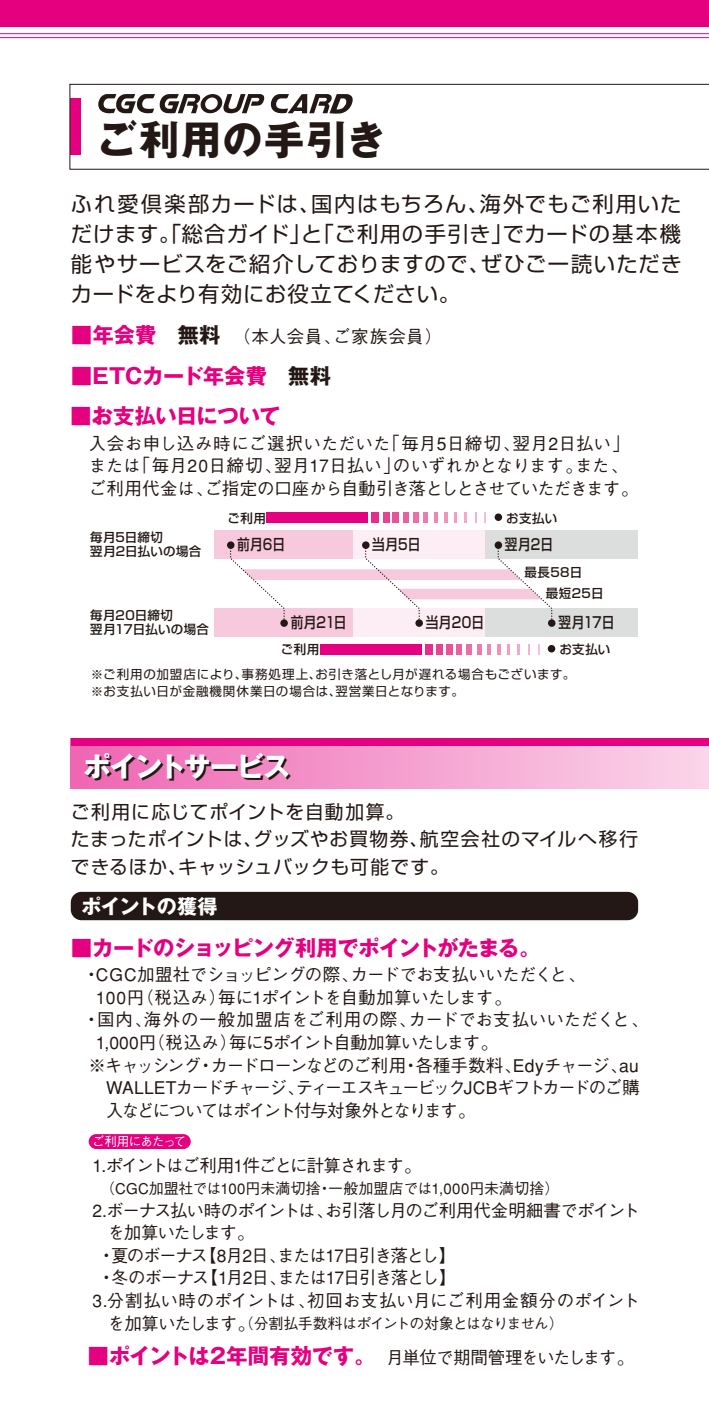
<style>
.page{position:relative;width:709px;height:1418px;background:#fff}
.page>*{position:absolute;margin:0;border:0;box-sizing:border-box;transform-origin:0 0}
.t1{font:700 40px "Gothic MB101";letter-spacing:.045em;color:#231815}
.t2{font:700 27.5px "Gothic MB101";letter-spacing:-.05em;color:#231815}
.t3{font:21.25px/30px "Shin Go";letter-spacing:.04em;color:#231815;text-align:justify}
.t4{font:700 21.25px "Gothic MB101";letter-spacing:-.02em;color:#e4007f}
.t5{font:700 21.25px "Gothic MB101";letter-spacing:-.04em;color:#e4007f}
.t6{font:700 20px "Gothic MB101";letter-spacing:-.025em;color:#fff}
.t7{font:18.75px/27.5px "Shin Go";letter-spacing:.045em;color:#231815}
.t8{font:500 17.5px/22.5px "Gothic BBB";letter-spacing:-.005em;color:#231815}
.t9{font:500 17.5px "Gothic BBB";letter-spacing:-.045em;color:#231815}
.t10{font:500 17.5px "Gothic BBB";letter-spacing:-.07em;color:#231815}
.t11{font:500 17.5px "Gothic BBB";letter-spacing:-.075em;color:#231815}
.t12{font:500 17.5px "Gothic BBB";letter-spacing:-.09em;color:#231815}
.t13{font:500 17.5px "Gothic BBB";letter-spacing:.015em;color:#231815}
.t14{font:500 17.5px "Gothic BBB";color:#231815}
.t15{font:500 17.5px "Gothic BBB";letter-spacing:-.085em;color:#231815}
.t16{font:500 17.5px "Gothic BBB";letter-spacing:-.095em;color:#231815}
.t17{font:500 17.5px "Gothic BBB";letter-spacing:.02em;color:#231815}
.t18{font:500 15px "Gothic BBB";letter-spacing:.005em;color:#231815}
.t19{font:500 15px "Shin Go";color:#231815;scale:.85 1}
.t20{font:500 15px "Gothic BBB";letter-spacing:-.06em;color:#231815}
.t21{font:12.5px/16.2px "Shin Go";letter-spacing:.055em;color:#231815}
.t22{font:500 12.5px/13.8px "Shin Go";letter-spacing:.025em;color:#231815}
.t23{font:500 12.5px "Gothic BBB";letter-spacing:-.06em;color:#fff}
.s1{font-family:"Gothic MB101";font-weight:700;font-size:21.25px;color:#e4007f}
.s2{font-family:"Gothic MB101";font-weight:700;font-size:21.25px}
.s3{color:#231815}
.s4{font-size:17.5px}
.s5{font-family:"Gothic BBB";font-weight:500;font-size:17.5px;color:#231815}
</style>
<div class="page">
<div style="left:0;top:0;width:709px;height:27px;background:#e4007f"></div>
<hr style="left:0;top:33px;width:709px;height:1px;background:#e4007f">
<svg style="left:69px;top:84px;width:640px;height:86px"></svg>
<div style="left:353px;top:530px;width:132px;height:28px;background:#fdeef5"></div>
<div style="left:214px;top:530px;width:139px;height:28px;background:#f7c9dd"></div>
<div style="left:485px;top:530px;width:153px;height:28px;background:#dcdddd"></div>
<div style="left:353px;top:608px;width:132px;height:28px;background:#fdeef5"></div>
<div style="left:214px;top:608px;width:139px;height:28px;background:#f7c9dd"></div>
<div style="left:485px;top:608px;width:153px;height:28px;background:#dcdddd"></div>
<svg style="left:229px;top:544px;width:324px;height:77px"></svg>
<div style="left:320px;top:644px;width:101px;height:10px;background:#e4007f"></div>
<div style="left:425px;top:644px;width:7px;height:10px;background:#e62d8b"></div>
<div style="left:436px;top:644px;width:6px;height:10px;background:#e74291"></div>
<div style="left:446px;top:644px;width:6px;height:10px;background:#e85298"></div>
<div style="left:456px;top:644px;width:6px;height:10px;background:#ea609e"></div>
<div style="left:466px;top:644px;width:5px;height:10px;background:#eb6ea5"></div>
<hr style="left:477px;top:644px;width:4px;height:10px;background:#ec7aac">
<hr style="left:487px;top:644px;width:4px;height:10px;background:#ee87b4">
<svg style="left:497px;top:644px;width:3px;height:10px"></svg>
<svg style="left:507px;top:644px;width:3px;height:10px"></svg>
<svg style="left:517px;top:644px;width:3px;height:10px"></svg>
<svg style="left:528px;top:644px;width:2px;height:10px"></svg>
<div style="left:548px;top:645px;width:7px;height:7px;background:#231815;border-radius:50%"></div>
<div style="left:227px;top:541px;width:7px;height:8px;background:#231815;border-radius:50%"></div>
<div style="left:362px;top:541px;width:7px;height:8px;background:#231815;border-radius:50%"></div>
<div style="left:494px;top:541px;width:8px;height:8px;background:#231815;border-radius:50%"></div>
<div style="left:280px;top:619px;width:8px;height:8px;background:#231815;border-radius:50%"></div>
<div style="left:415px;top:619px;width:8px;height:8px;background:#231815;border-radius:50%"></div>
<div style="left:548px;top:619px;width:7px;height:8px;background:#231815;border-radius:50%"></div>
<hr style="left:0;top:37px;width:709px;height:1px;background:#e4007f">
<div style="left:266px;top:512px;width:102px;height:11px;background:#e4007f"></div>
<div style="left:372px;top:512px;width:7px;height:11px;background:#e62d8b"></div>
<div style="left:383px;top:512px;width:6px;height:11px;background:#e74291"></div>
<div style="left:393px;top:512px;width:6px;height:11px;background:#e85298"></div>
<div style="left:403px;top:512px;width:5px;height:11px;background:#ea609e"></div>
<div style="left:413px;top:512px;width:5px;height:11px;background:#eb6ea5"></div>
<div style="left:423px;top:512px;width:5px;height:11px;background:#ec7aac"></div>
<hr style="left:434px;top:512px;width:4px;height:11px;background:#ee87b4">
<svg style="left:444px;top:512px;width:3px;height:11px"></svg>
<svg style="left:454px;top:512px;width:3px;height:11px"></svg>
<svg style="left:464px;top:512px;width:3px;height:11px"></svg>
<div style="left:494px;top:513px;width:8px;height:8px;background:#231815;border-radius:50%"></div>
<div style="left:71px;top:891px;width:567px;height:29px;background:#231815;border-radius:11px"></div>
<div style="left:71px;top:739px;width:638px;height:49px;background:linear-gradient(to right,#ef66b2,#fbd5ea)"></div>
<div style="left:71px;top:739px;width:638px;height:7px;background:#e4007f"></div>
<div style="left:89px;top:1134px;width:102px;height:14px;background:#e4007f;border-radius:7px"></div>
<svg style="left:97px;top:94px;width:257px;height:20px"></svg>
<h1 class="t1" style="left:97px;top:111px;width:291px">ご利用の手引き</h1>
<p class="t3" style="left:71px;top:188px;width:612px">ふれ愛倶楽部カードは、国内はもちろん、海外でもご利用いただけます。「総合ガイド」と「ご利用の手引き」でカードの基本機能やサービスをご紹介しておりますので、ぜひご一読いただきカードをより有効にお役立てください。</p>
<p class="t17" style="left:71px;top:326px;width:373px"><span class="s1">■年会費　</span><span class="s2">無料　</span>（本人会員、ご家族会員）</p>
<p class="t4" style="left:71px;top:361px;width:261px">■ETCカード年会費　<span class="s3">無料</span></p>
<p class="t4" style="left:70px;top:400px;width:211px">■お支払い日について</p>
<p class="t8" style="left:89px;top:432px;width:551px">入会お申し込み時にご選択いただいた「毎月5日締切、翌月2日払い」または「毎月20日締切、翌月17日払い」のいずれかとなります。また、ご利用代金は、ご指定の口座から自動引き落としとさせていただきます。</p>
<p class="t22" style="left:90px;top:530px;width:113px">毎月5日締切<br>翌月2日払いの場合</p>
<p class="t22" style="left:90px;top:608px;width:120px">毎月20日締切<br>翌月17日払いの場合</p>
<p class="t22" style="left:228px;top:510px;width:40px">ご利用</p>
<p class="t22" style="left:506px;top:510px;width:53px">お支払い</p>
<p class="t19" style="left:224px;top:535px;width:73px">　前月6日</p>
<p class="t19" style="left:278px;top:612px;width:82px">　前月21日</p>
<p class="t19" style="left:359px;top:535px;width:73px">　当月5日</p>
<p class="t19" style="left:413px;top:612px;width:85px">　当月20日</p>
<p class="t19" style="left:492px;top:535px;width:73px">　翌月2日</p>
<p class="t22" style="left:545px;top:562px;width:59px;line-height:20.2px;text-indent:-21px">最長58日<br>最短25日</p>
<p class="t19" style="left:545px;top:612px;width:83px">　翌月17日</p>
<p class="t22" style="left:281px;top:642px;width:40px">ご利用</p>
<p class="t22" style="left:559px;top:642px;width:53px">お支払い</p>
<p class="t21" style="left:91px;top:665px;width:486px">※ご利用の加盟店により、事務処理上、お引き落とし月が遅れる場合もございます。※お支払い日が金融機関休業日の場合は、翌営業日となります。</p>
<p class="t2" style="left:85px;top:749px;width:208px">ポイントサービス</p>
<p class="t7" style="left:71px;top:797px;width:569px">ご利用に応じてポイントを自動加算。<br>たまったポイントは、グッズやお買物券、航空会社のマイルへ移行できるほか、キャッシュバックも可能です。</p>
<p class="t6" style="left:81px;top:892px;width:138px">ポイントの獲得</p>
<p class="t5" style="left:71px;top:932px;width:471px">■カードのショッピング利用でポイントがたまる。</p>
<p class="t9" style="left:83px;top:964px;width:504px">・CGC加盟社でショッピングの際、カードでお支払いいただくと、</p>
<p class="t9" style="left:96px;top:987px;width:417px">100円（税込み）毎に1ポイントを自動加算いたします。</p>
<p class="t13" style="left:83px;top:1009px;width:567px">・国内、海外の一般加盟店をご利用の際、カードでお支払いいただくと、</p>
<p class="t9" style="left:96px;top:1032px;width:403px">1,000円（税込み）毎に5ポイント自動加算いたします。</p>
<p class="t10" style="left:89px;top:1055px;width:552px">※キャッシング・カードローンなどのご利用・各種手数料、Edyチャージ、au</p>
<p class="t12" style="left:106px;top:1077px;width:535px">WALLETカードチャージ、ティーエスキュービックJCBギフトカードのご購</p>
<p class="t16" style="left:106px;top:1100px;width:371px">入などについてはポイント付与対象外となります。</p>
<p class="t23" style="left:92px;top:1134px;width:95px">ご利用にあたって</p>
<p class="t15" style="left:93px;top:1155px;width:330px">1.ポイントはご利用1件ごとに計算されます。</p>
<p class="t18" style="left:93px;top:1180px;width:468px">　（CGC加盟社では100円未満切捨・一般加盟店では1,000円未満切捨）</p>
<p class="t10" style="left:93px;top:1200px;width:548px">2.ボーナス払い時のポイントは、お引落し月のご利用代金明細書でポイント</p>
<p class="t15" style="left:108px;top:1222px;width:148px">を加算いたします。</p>
<p class="t11" style="left:98px;top:1245px;width:360px">・夏のボーナス【8月2日、または17日引き落とし】</p>
<p class="t11" style="left:98px;top:1267px;width:360px">・冬のボーナス【1月2日、または17日引き落とし】</p>
<p class="t14" style="left:93px;top:1290px;width:548px">3.分割払い時のポイントは、初回お支払い月にご利用金額分のポイント</p>
<p class="t20" style="left:108px;top:1315px;width:458px"><span class="s4">を加算いたします。</span>（分割払手数料はポイントの対象とはなりません）</p>
<p class="t4" style="left:88px;top:1340px;width:548px">■ポイントは2年間有効です。　<span class="s5">月単位で期間管理をいたします。</span></p>
</div>
